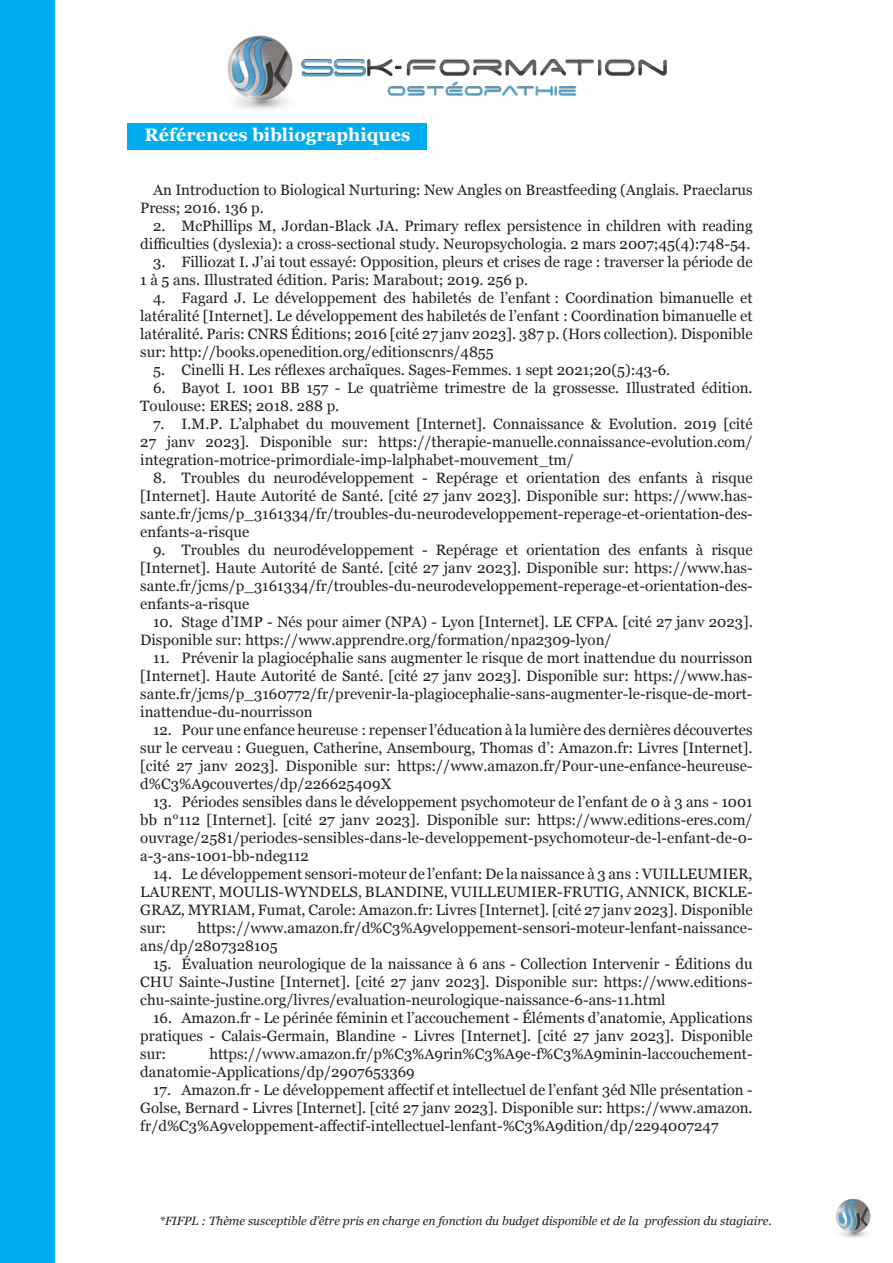
<style>
.page{position:relative;width:893px;height:1263px;background:#fff}
.page>*{position:absolute;margin:0;border:0;box-sizing:border-box;transform-origin:0 0}
.TITRE_1{font:700 18px "Georgia";color:#fff}
.t1{font:15px/18px "Georgia";color:#231f20;text-align:justify}
.t2{font:italic 12px "Georgia";color:#231f20}
</style>
<div class="page">
<div style="left:0;top:0;width:54px;height:1263px;background:#00aeef"></div>
<img style="left:836px;top:1198px;width:35px;height:40px">
<img style="left:227px;top:35px;width:440px;height:75px">
<div style="left:128px;top:123px;width:299px;height:26px;background:#00aeef"></div>
<p class="TITRE_1" style="left:145px;top:121px;width:267px">Références bibliographiques</p>
<p class="t1" style="left:140px;top:180px;width:614px;text-indent:13px">An Introduction to Biological Nurturing: New Angles on Breastfeeding (Anglais. Praeclarus<br>Press; 2016. 136 p.</p>
<p class="t1" style="left:140px;top:216px;width:614px;text-align:right">2. McPhillips M, Jordan-Black JA. Primary reflex persistence in children with reading difficulties (dyslexia): a cross-sectional study. Neuropsychologia. 2 mars 2007;45(4):748‑54.</p>
<p class="t1" style="left:140px;top:252px;width:614px;text-indent:13px">3. Filliozat I. J’ai tout essayé: Opposition, pleurs et crises de rage : traverser la période de<br>1 à 5 ans. Illustrated édition. Paris: Marabout; 2019. 256 p.</p>
<p class="t1" style="left:140px;top:288px;width:614px;text-indent:13px">4. Fagard J. Le développement des habiletés de l’enfant : Coordination bimanuelle et latéralité [Internet]. Le développement des habiletés de l’enfant : Coordination bimanuelle et latéralité. Paris: CNRS Éditions; 2016 [cité 27 janv 2023]. 387 p. (Hors collection). Disponible sur: http://books.openedition.org/editionscnrs/4855</p>
<p class="t1" style="left:153px;top:360px;width:519px">5. Cinelli H. Les réflexes archaïques. Sages-Femmes. 1 sept 2021;20(5):43‑6.</p>
<p class="t1" style="left:140px;top:378px;width:614px;text-indent:13px">6. Bayot I. 1001 BB 157 - Le quatrième trimestre de la grossesse. Illustrated édition.<br>Toulouse: ERES; 2018. 288 p.</p>
<p class="t1" style="left:140px;top:414px;width:614px;text-indent:13px">7. I.M.P. L’alphabet du mouvement [Internet]. Connaissance &amp; Evolution. 2019 [cité 27 janv 2023]. Disponible sur: https://therapie-manuelle.connaissance-evolution.com/ integration-motrice-primordiale-imp-lalphabet-mouvement_tm/</p>
<p class="t1" style="left:140px;top:468px;width:614px;text-indent:13px">8. Troubles du neurodéveloppement - Repérage et orientation des enfants à risque [Internet]. Haute Autorité de Santé. [cité 27 janv 2023]. Disponible sur: https://www.has&shy;sante.fr/jcms/p_3161334/fr/troubles-du-neurodeveloppement-reperage-et-orientation-des&shy;enfants-a-risque</p>
<p class="t1" style="left:140px;top:540px;width:614px;text-indent:13px">9. Troubles du neurodéveloppement - Repérage et orientation des enfants à risque [Internet]. Haute Autorité de Santé. [cité 27 janv 2023]. Disponible sur: https://www.has&shy;sante.fr/jcms/p_3161334/fr/troubles-du-neurodeveloppement-reperage-et-orientation-des&shy;enfants-a-risque</p>
<p class="t1" style="left:140px;top:612px;width:614px;text-indent:13px">10. Stage d’IMP - Nés pour aimer (NPA) - Lyon [Internet]. LE CFPA. [cité 27 janv 2023].<br>Disponible sur: https://www.apprendre.org/formation/npa2309-lyon/</p>
<p class="t1" style="left:140px;top:648px;width:614px;text-indent:13px">11. Prévenir la plagiocéphalie sans augmenter le risque de mort inattendue du nourrisson [Internet]. Haute Autorité de Santé. [cité 27 janv 2023]. Disponible sur: https://www.has&shy;sante.fr/jcms/p_3160772/fr/prevenir-la-plagiocephalie-sans-augmenter-le-risque-de-mort&shy;inattendue-du-nourrisson</p>
<p class="t1" style="left:140px;top:720px;width:614px;text-indent:13px">12. Pour une enfance heureuse : repenser l’éducation à la lumière des dernières découvertes sur le cerveau : Gueguen, Catherine, Ansembourg, Thomas d’: Amazon.fr: Livres [Internet]. [cité 27 janv 2023]. Disponible sur: https://www.amazon.fr/Pour-une-enfance-heureuse&shy;d%C3%A9couvertes/dp/226625409X</p>
<p class="t1" style="left:140px;top:792px;width:614px;text-indent:13px">13. Périodes sensibles dans le développement psychomoteur de l’enfant de 0 à 3 ans - 1001 bb n°112 [Internet]. [cité 27 janv 2023]. Disponible sur: https://www.editions-eres.com/ ouvrage/2581/periodes-sensibles-dans-le-developpement-psychomoteur-de-l-enfant-de-0- a-3-ans-1001-bb-ndeg112</p>
<p class="t1" style="left:140px;top:864px;width:614px;text-indent:13px">14. Le développement sensori-moteur de l’enfant: De la naissance à 3 ans : VUILLEUMIER, LAURENT, MOULIS-WYNDELS, BLANDINE, VUILLEUMIER-FRUTIG, ANNICK, BICKLE-GRAZ, MYRIAM, Fumat, Carole: Amazon.fr: Livres [Internet]. [cité 27 janv 2023]. Disponible sur:</p>
<p class="t1" style="left:140px;top:918px;width:614px;text-indent:57px">https://www.amazon.fr/d%C3%A9veloppement-sensori-moteur-lenfant-naissance&shy;ans/dp/2807328105</p>
<p class="t1" style="left:140px;top:954px;width:614px;text-indent:13px">15. Évaluation neurologique de la naissance à 6 ans - Collection Intervenir - Éditions du CHU Sainte-Justine [Internet]. [cité 27 janv 2023]. Disponible sur: https://www.editions&shy;chu-sainte-justine.org/livres/evaluation-neurologique-naissance-6-ans-11.html</p>
<p class="t1" style="left:140px;top:1008px;width:614px;text-indent:13px">16. Amazon.fr - Le périnée féminin et l’accouchement - Éléments d’anatomie, Applications pratiques - Calais-Germain, Blandine - Livres [Internet]. [cité 27 janv 2023]. Disponible sur:</p>
<p class="t1" style="left:140px;top:1044px;width:614px;text-indent:69px">https://www.amazon.fr/p%C3%A9rin%C3%A9e-f%C3%A9minin-laccouchement&shy;danatomie-Applications/dp/2907653369</p>
<p class="t1" style="left:140px;top:1080px;width:614px;text-indent:13px">17. Amazon.fr - Le développement affectif et intellectuel de l’enfant 3éd Nlle présentation - Golse, Bernard - Livres [Internet]. [cité 27 janv 2023]. Disponible sur: https://www.amazon. fr/d%C3%A9veloppement-affectif-intellectuel-lenfant-%C3%A9dition/dp/2294007247</p>
<p class="t2" style="left:159px;top:1212px;width:614px">*FIFPL : Thème susceptible d’être pris en charge en fonction du budget disponible et de la profession du stagiaire.</p>
</div>
